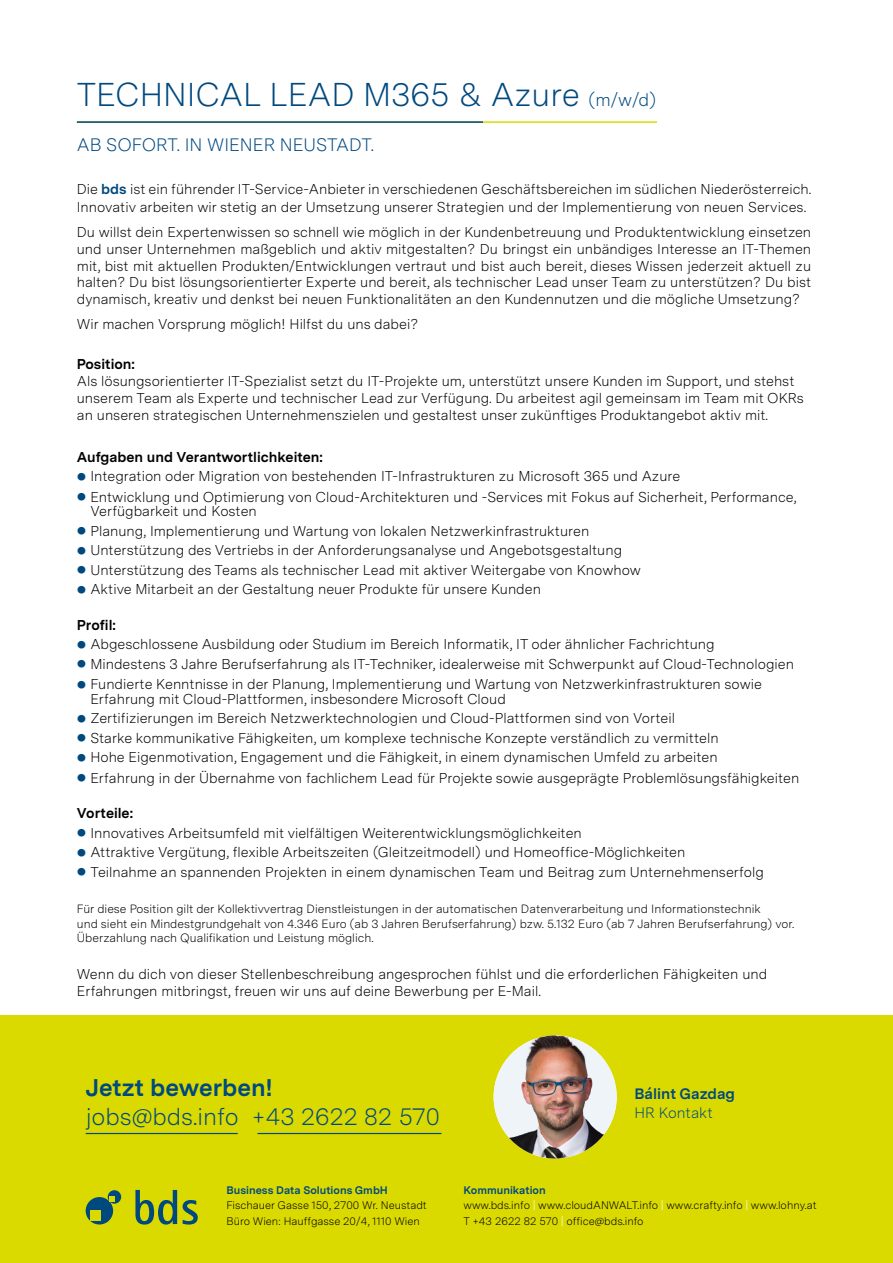
<style>
.page{position:relative;width:893px;height:1263px;background:#fff}
.page>*{position:absolute;margin:0;border:0;box-sizing:border-box;transform-origin:0 0}
.t1{font:300 33px "Messina Sans";color:#00497f}
.t2{font:300 24.15px "Messina Sans";color:#00497f}
.t3{font:700 24.15px "Messina Sans";color:#00497f}
.t4{font:300 18px "Messina Sans";color:#00497f}
.t5{font:700 15.15px "Messina Sans";color:#00497f}
.t6{font:300 15.15px "Messina Sans";color:#00497f}
.t7{font:300 14.25px/16.5px "Messina Sans";color:#000}
.t8{font:700 14.25px "Messina Sans";color:#000}
.t9{font:300 12px/14.4px "Messina Sans";color:#000}
.t10{font:300 10.95px/15.1px "Messina Sans";color:#000}
.t11{font:700 10.95px "Messina Sans";color:#004a7f}
.s1{font-size:18px}
.s2{font-weight:700;color:#00497f}
.s3{font-family:"Arial";font-weight:700;font-size:27px;color:#00497f}
.s4{font-weight:700;color:#004a7f}
.s5{color:#fff}
</style>
<div class="page">
<div style="left:0;top:1015px;width:893px;height:248px;background:#dada00"></div>
<img style="left:494px;top:1035px;width:123px;height:123px;border-radius:62px">
<div style="left:86px;top:1197px;width:27px;height:27px;background:#00497f;border-radius:50%"></div>
<div style="left:90px;top:1210px;width:10px;height:11px;background:#dada00"></div>
<svg style="left:108px;top:1190px;width:13px;height:14px"></svg>
<svg style="left:110px;top:1197px;width:5px;height:5px"></svg>
<svg style="left:135px;top:1190px;width:63px;height:34px"></svg>
<hr style="left:86px;top:1133px;width:152px;height:1px;background:#00497f">
<hr style="left:257px;top:1133px;width:184px;height:1px;background:#00497f">
<hr style="left:77px;top:121px;width:580px;height:2px;background:#dada00">
<hr style="left:77px;top:121px;width:406px;height:2px;background:#00497f">
<h1 class="t1" style="left:77px;top:71px;width:581px">TECHNICAL LEAD M365 &amp; Azure <span class="s1">(m/w/d)</span></h1>
<p class="t4" style="left:77px;top:132px;width:299px">AB SOFORT. IN WIENER NEUSTADT.</p>
<p class="t7" style="left:77px;top:180px;width:736px;line-height:18px">Die <span class="s2">bds</span> ist ein führender IT-Service-Anbieter in verschiedenen Geschäftsbereichen im südlichen Niederösterreich.<br>Innovativ arbeiten wir stetig an der Umsetzung unserer Strategien und der Implementierung von neuen Services.</p>
<p class="t7" style="left:77px;top:224px;width:736px;text-align:justify">Du willst dein Expertenwissen so schnell wie möglich in der Kundenbetreuung und Produktentwicklung einsetzen und unser Unternehmen maßgeblich und aktiv mitgestalten? Du bringst ein unbändiges Interesse an IT-Themen mit, bist mit aktuellen Produkten/Entwicklungen vertraut und bist auch bereit, dieses Wissen jederzeit aktuell zu halten? Du bist lösungsorientierter Experte und bereit, als technischer Lead unser Team zu unterstützen? Du bist dynamisch, kreativ und denkst bei neuen Funktionalitäten an den Kundennutzen und die mögliche Umsetzung?</p>
<p class="t7" style="left:77px;top:315px;width:343px">Wir machen Vorsprung möglich! Hilfst du uns dabei?</p>
<p class="t8" style="left:77px;top:353px;width:60px">Position:</p>
<p class="t7" style="left:77px;top:372px;width:729px;line-height:17.1px">Als lösungsorientierter IT-Spezialist setzt du IT-Projekte um, unterstützt unsere Kunden im Support, und stehst unserem Team als Experte und technischer Lead zur Verfügung. Du arbeitest agil gemeinsam im Team mit OKRs an unseren strategischen Unternehmenszielen und gestaltest unser zukünftiges Produktangebot aktiv mit.</p>
<p class="t8" style="left:77px;top:446px;width:248px">Aufgaben und Verantwortlichkeiten:</p>
<p class="t7" style="left:77px;top:468px;width:605px"><span class="s3">•</span> Integration oder Migration von bestehenden IT-Infrastrukturen zu Microsoft 365 und Azure</p>
<p class="t7" style="left:90px;top:489px;width:708px;line-height:14.2px;text-indent:-13px"><span class="s3">•</span> Entwicklung und Optimierung von Cloud-Architekturen und -Services mit Fokus auf Sicherheit, Performance,<br>Verfügbarkeit und Kosten</p>
<p class="t7" style="left:77px;top:522px;width:514px"><span class="s3">•</span> Planung, Implementierung und Wartung von lokalen Netzwerkinfrastrukturen</p>
<p class="t7" style="left:77px;top:542px;width:547px"><span class="s3">•</span> Unterstützung des Vertriebs in der Anforderungsanalyse und Angebotsgestaltung</p>
<p class="t7" style="left:77px;top:561px;width:566px"><span class="s3">•</span> Unterstützung des Teams als technischer Lead mit aktiver Weitergabe von Knowhow</p>
<p class="t7" style="left:77px;top:581px;width:466px"><span class="s3">•</span> Aktive Mitarbeit an der Gestaltung neuer Produkte für unsere Kunden</p>
<p class="t8" style="left:77px;top:614px;width:41px">Profil:</p>
<p class="t7" style="left:77px;top:636px;width:639px"><span class="s3">•</span> Abgeschlossene Ausbildung oder Studium im Bereich Informatik, IT oder ähnlicher Fachrichtung</p>
<p class="t7" style="left:77px;top:655px;width:719px"><span class="s3">•</span> Mindestens 3 Jahre Berufserfahrung als IT-Techniker, idealerweise mit Schwerpunkt auf Cloud-Technologien</p>
<p class="t7" style="left:90px;top:677px;width:673px;line-height:14.2px;text-indent:-13px"><span class="s3">•</span> Fundierte Kenntnisse in der Planung, Implementierung und Wartung von Netzwerkinfrastrukturen sowie<br>Erfahrung mit Cloud-Plattformen, insbesondere Microsoft Cloud</p>
<p class="t7" style="left:77px;top:709px;width:600px"><span class="s3">•</span> Zertifizierungen im Bereich Netzwerktechnologien und Cloud-Plattformen sind von Vorteil</p>
<p class="t7" style="left:77px;top:729px;width:643px"><span class="s3">•</span> Starke kommunikative Fähigkeiten, um komplexe technische Konzepte verständlich zu vermitteln</p>
<p class="t7" style="left:77px;top:748px;width:642px"><span class="s3">•</span> Hohe Eigenmotivation, Engagement und die Fähigkeit, in einem dynamischen Umfeld zu arbeiten</p>
<p class="t7" style="left:77px;top:769px;width:724px"><span class="s3">•</span> Erfahrung in der Übernahme von fachlichem Lead für Projekte sowie ausgeprägte Problemlösungsfähigkeiten</p>
<p class="t8" style="left:77px;top:803px;width:58px">Vorteile:</p>
<p class="t7" style="left:77px;top:824px;width:506px"><span class="s3">•</span> Innovatives Arbeitsumfeld mit vielfältigen Weiterentwicklungsmöglichkeiten</p>
<p class="t7" style="left:77px;top:844px;width:610px"><span class="s3">•</span> Attraktive Vergütung, flexible Arbeitszeiten (Gleitzeitmodell) und Homeoffice-Möglichkeiten</p>
<p class="t7" style="left:77px;top:863px;width:688px"><span class="s3">•</span> Teilnahme an spannenden Projekten in einem dynamischen Team und Beitrag zum Unternehmenserfolg</p>
<p class="t9" style="left:77px;top:902px;width:719px">Für diese Position gilt der Kollektivvertrag Dienstleistungen in der automatischen Datenverarbeitung und Informationstechnik<br>und sieht ein Mindestgrundgehalt von 4.346 Euro (ab 3 Jahren Berufserfahrung) bzw. 5.132 Euro (ab 7 Jahren Berufserfahrung) vor.<br>Überzahlung nach Qualifikation und Leistung möglich.</p>
<p class="t7" style="left:77px;top:965px;width:692px;line-height:17.1px">Wenn du dich von dieser Stellenbeschreibung angesprochen fühlst und die erforderlichen Fähigkeiten und<br>Erfahrungen mitbringst, freuen wir uns auf deine Bewerbung per E-Mail.</p>
<h2 class="t3" style="left:86px;top:1069px;width:189px">Jetzt bewerben!</h2>
<h2 class="t2" style="left:86px;top:1099px;width:356px">jobs@bds.info +43 2622 82 570</h2>
<p class="t11" style="left:227px;top:1182px;width:163px">Business Data Solutions GmbH</p>
<p class="t10" style="left:227px;top:1198px;width:202px">Fischauer Gasse 150, 2700 Wr. Neustadt<br>Büro Wien: Hauffgasse 20/4, 1110 Wien</p>
<p class="t5" style="left:634px;top:1082px;width:102px">Bálint Gazdag</p>
<p class="t6" style="left:634px;top:1102px;width:80px">HR Kontakt</p>
<p class="t10" style="left:463px;top:1183px;width:355px"><span class="s4">Kommunikation<br></span>www.bds.info <span class="s5">|</span> www.cloudANWALT.info <span class="s5">|</span> www.crafty.info <span class="s5">|</span> www.lohny.at<br>T +43 2622 82 570 <span class="s5">|</span> office@bds.info</p>
</div>
